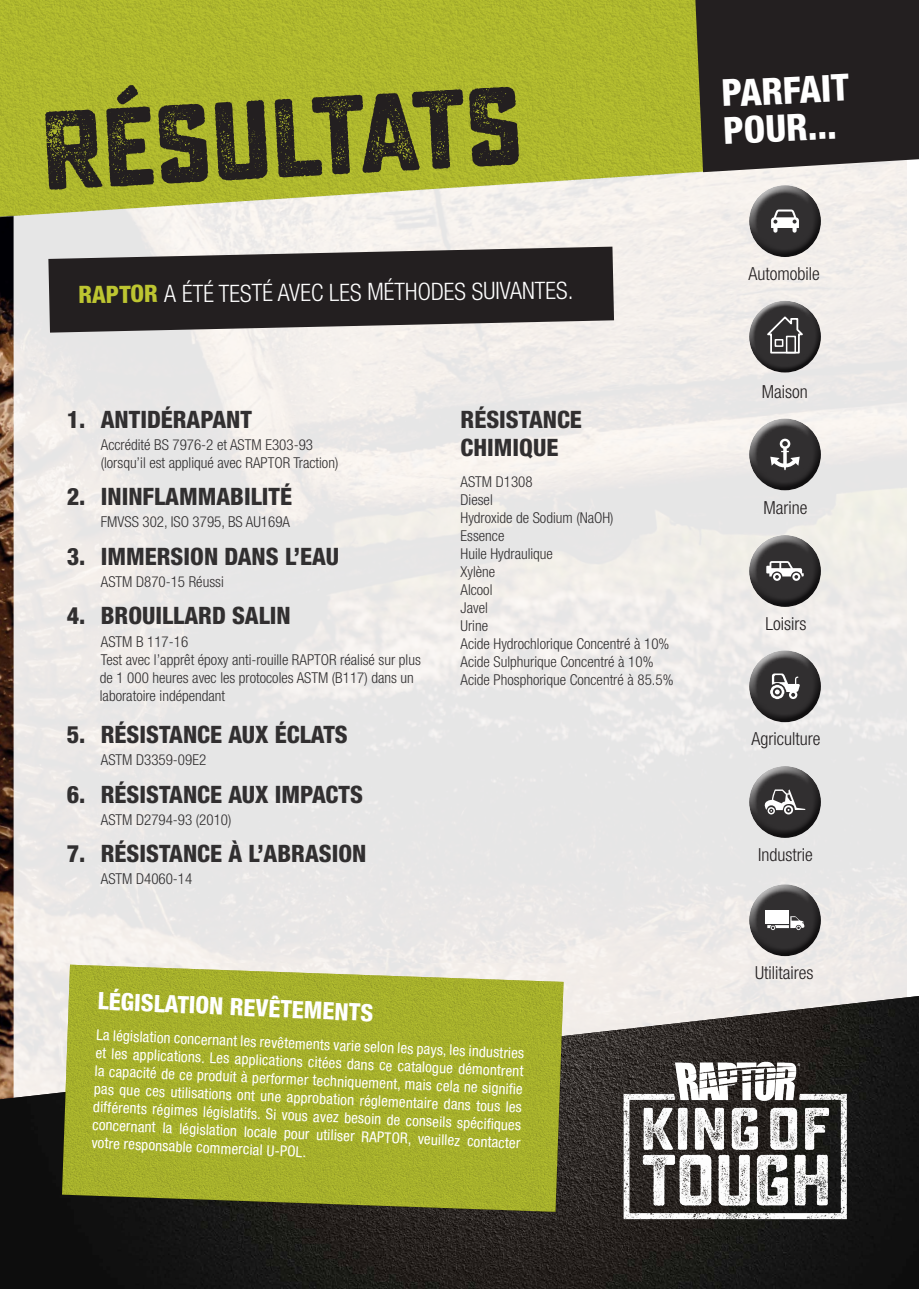
<style>
.page{position:relative;width:919px;height:1289px;background:#fff}
.page>*{position:absolute;margin:0;border:0;box-sizing:border-box;transform-origin:0 0}
.t1{font:111.3px "Sucrose Bold Two";color:#231f20}
.t2{font:800 condensed 37.35px/37.3px "Helvetica Neue LT Pro";color:#fff}
.t3{font:800 condensed 24px/28.8px "Helvetica Neue LT Pro";color:#312f30}
.t4{font:300 condensed 24px "Helvetica Neue LT Pro";letter-spacing:-.01em;color:#fff}
.t5{font:800 condensed 24px "Helvetica Neue LT Pro";color:#fff}
.t6{font:300 condensed 18px "Helvetica Neue LT Pro";color:#231f20}
.t7{font:300 condensed 15px/18px "Helvetica Neue LT Pro";color:#312f30}
.t8{font:condensed 15px/18.1px "Helvetica Neue LT Std";color:#fff;text-align:justify}
.s1{font-weight:800;color:#bdc531}
</style>
<div class="page">
<img style="left:14px;top:274px;width:892px;height:722px">
<svg style="left:48px;top:274px;width:566px;height:58px;fill:#231f20"></svg>
<img style="left:0;top:274px;width:14px;height:722px">
<svg style="left:0;top:0;width:906px;height:274px;fill:#b1ba2e"></svg>
<img style="left:0;top:996px;width:918px;height:292px">
<img style="left:602px;top:1055px;width:264px;height:177px">
<div style="left:746px;top:182px;width:75px;height:59px;background:#fff;opacity:.75"></div>
<div style="left:747px;top:196px;width:74px;height:61px;background:#231f20;opacity:.75"></div>
<div style="left:746px;top:532px;width:75px;height:58px;background:#fff;opacity:.75"></div>
<div style="left:747px;top:545px;width:74px;height:62px;background:#231f20;opacity:.75"></div>
<div style="left:746px;top:415px;width:75px;height:59px;background:#fff;opacity:.75"></div>
<div style="left:747px;top:429px;width:74px;height:61px;background:#231f20;opacity:.75"></div>
<div style="left:746px;top:881px;width:75px;height:58px;background:#fff;opacity:.75"></div>
<div style="left:747px;top:895px;width:74px;height:61px;background:#231f20;opacity:.75"></div>
<div style="left:746px;top:763px;width:75px;height:58px;background:#fff;opacity:.75"></div>
<div style="left:747px;top:776px;width:74px;height:62px;background:#231f20;opacity:.75"></div>
<div style="left:746px;top:647px;width:75px;height:59px;background:#fff;opacity:.75"></div>
<div style="left:747px;top:661px;width:74px;height:61px;background:#231f20;opacity:.75"></div>
<div style="left:746px;top:298px;width:74px;height:59px;background:#fff;opacity:.75"></div>
<div style="left:748px;top:312px;width:73px;height:61px;background:#231f20;opacity:.75"></div>
<svg style="left:763px;top:315px;width:43px;height:39px"></svg>
<div style="left:774px;top:339px;width:9px;height:8px;border:2px solid #fff"></div>
<div style="left:785px;top:336px;width:11px;height:17px;border:2px solid #fff"></div>
<div style="left:695px;top:0;width:223px;height:172px;background:#231f20"></div>
<img style="left:62px;top:964px;width:501px;height:247px">
<h1 class="t1" style="left:37px;top:86px;width:486px;rotate:-3deg">Résultats</h1>
<p class="t4" style="left:78px;top:278px;width:497px"><span class="s1">RAPTOR</span> A ÉTÉ TESTÉ AVEC LES MÉTHODES SUIVANTES.</p>
<p class="t3" style="left:67px;top:404px;width:187px">1. ANTIDÉRAPANT</p>
<p class="t7" style="left:101px;top:435px;width:214px">Accrédité BS 7976-2 et ASTM E303-93</p>
<p class="t7" style="left:101px;top:453px;width:239px">(lorsqu’il est appliqué avec RAPTOR Traction)</p>
<p class="t3" style="left:67px;top:482px;width:227px">2. ININFLAMMABILITÉ</p>
<p class="t7" style="left:101px;top:513px;width:191px">FMVSS 302, ISO 3795, BS AU169A</p>
<p class="t3" style="left:67px;top:541px;width:274px">3. IMMERSION DANS L’EAU</p>
<p class="t7" style="left:101px;top:572px;width:124px">ASTM D870-15 Réussi</p>
<p class="t3" style="left:67px;top:601px;width:225px">4. BROUILLARD SALIN</p>
<p class="t7" style="left:101px;top:632px;width:89px">ASTM B 117-16</p>
<p class="t7" style="left:101px;top:650px;width:321px">Test avec l’apprêt époxy anti-rouille RAPTOR réalisé sur plus</p>
<p class="t7" style="left:100px;top:668px;width:315px">de 1 000 heures avec les protocoles ASTM (B117) dans un</p>
<p class="t7" style="left:100px;top:686px;width:127px">laboratoire indépendant</p>
<p class="t3" style="left:67px;top:719px;width:282px">5. RÉSISTANCE AUX ÉCLATS</p>
<p class="t7" style="left:101px;top:750px;width:107px">ASTM D3359-09E2</p>
<p class="t3" style="left:67px;top:779px;width:297px">6. RÉSISTANCE AUX IMPACTS</p>
<p class="t7" style="left:101px;top:810px;width:132px">ASTM D2794-93 (2010)</p>
<p class="t3" style="left:67px;top:838px;width:301px">7. RÉSISTANCE À L’ABRASION</p>
<p class="t7" style="left:101px;top:869px;width:93px">ASTM D4060-14</p>
<p class="t3" style="left:460px;top:404px;width:123px">RÉSISTANCE<br>CHIMIQUE</p>
<p class="t7" style="left:460px;top:472px;width:214px">ASTM D1308<br>Diesel<br>Hydroxide de Sodium (NaOH)<br>Essence<br>Huile Hydraulique<br>Xylène<br>Alcool<br>Javel<br>Urine<br>Acide Hydrochlorique Concentré à 10%<br>Acide Sulphurique Concentré à 10%<br>Acide Phosphorique Concentré à 85.5%</p>
<p class="t5" style="left:98px;top:986px;width:277px;rotate:2deg">LÉGISLATION REVÊTEMENTS</p>
<p class="t8" style="left:97px;top:1023px;width:430px;rotate:3deg">La législation concernant les revêtements varie selon les pays, les industries et les applications. Les applications citées dans ce catalogue démontrent la capacité de ce produit à performer techniquement, mais cela ne signifi e pas que ces utilisations ont une approbation réglementaire dans tous les différents régimes législatifs. Si vous avez besoin de conseils spécifi ques concernant la législation locale pour utiliser RAPTOR, veuillez contacter votre responsable commercial U-POL.</p>
<p class="t2" style="left:720px;top:74px;width:130px;rotate:-3deg">PARFAIT<br>POUR...</p>
<p class="t6" style="left:748px;top:263px;width:73px">Automobile</p>
<p class="t6" style="left:761px;top:381px;width:47px">Maison</p>
<p class="t6" style="left:763px;top:497px;width:45px">Marine</p>
<p class="t6" style="left:765px;top:613px;width:42px">Loisirs</p>
<p class="t6" style="left:751px;top:728px;width:71px">Agriculture</p>
<p class="t6" style="left:758px;top:844px;width:56px">Industrie</p>
<p class="t6" style="left:755px;top:962px;width:60px">Utilitaires</p>
</div>
